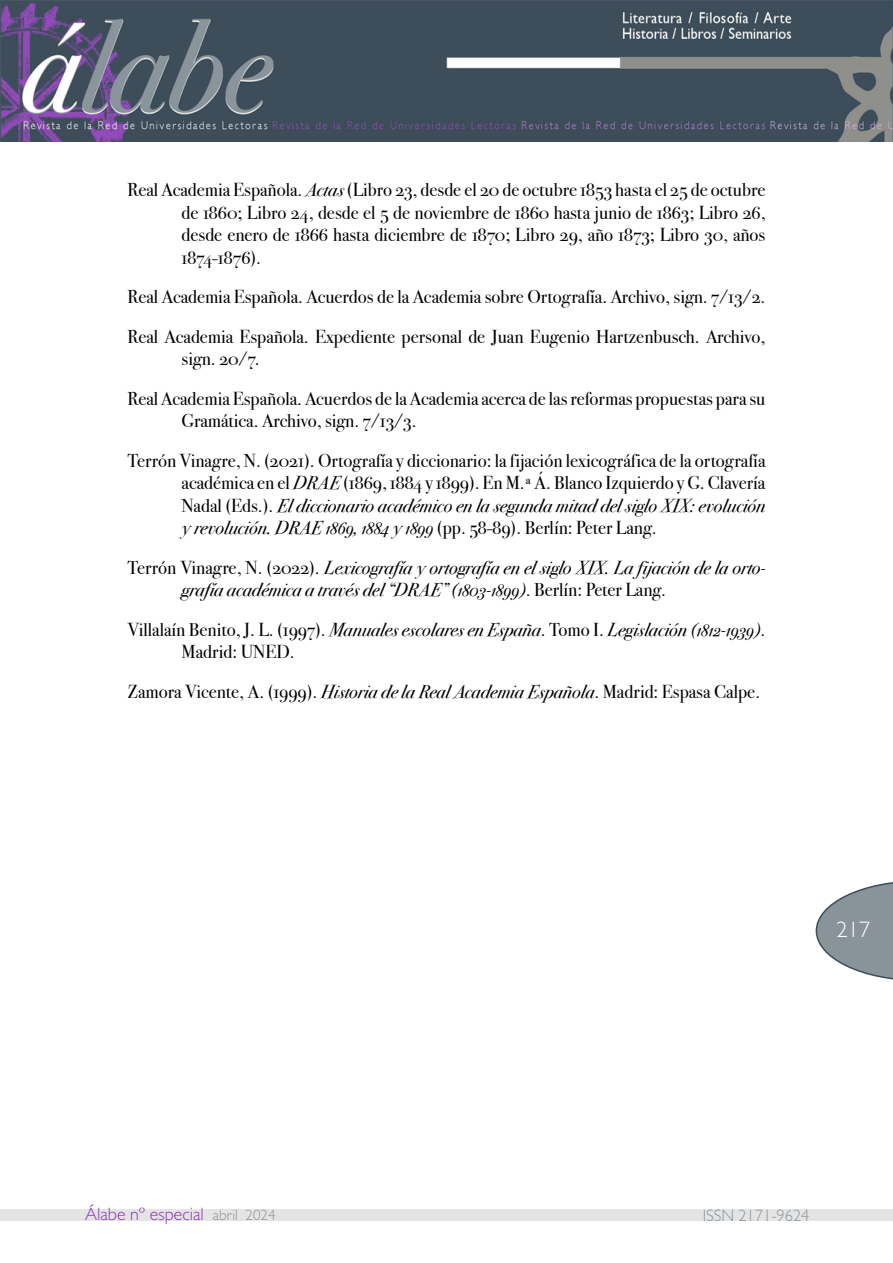
<style>
.page{position:relative;width:893px;height:1263px;background:#fff}
.page>*{position:absolute;margin:0;border:0;box-sizing:border-box;transform-origin:0 0}
.t1{font:300 22.5px "Gill Sans";color:#fff}
.t2{font:18.75px/39.5px "Bodoni Svty Two OSITCTT Book";color:#000}
.t3{font:18.75px/22.5px "Bodoni Svty Two OSITCTT Book It";color:#000}
.t4{font:300 18px "Gill Sans";color:#9038b7}
.t5{font:300 16.5px "Gill Sans";color:#8b959c}
.s1{font-family:"Bodoni Svty Two OSITCTT Book It"}
.s2{font-family:"Bodoni Svty Two OSITCTT Book"}
.s3{font-size:15px;color:#8b959c}
</style>
<div class="page">
<svg style="left:816px;top:882px;width:77px;height:98px"></svg>
<img style="left:0;top:0;width:893px;height:141px">
<div style="left:0;top:1210px;width:893px;height:11px;background:#e4e4e4"></div>
<p class="t2" style="left:182px;top:179px;width:585px;line-height:22.5px;text-align:justify;text-indent:-54px">Real Academia Española. <span class="s1">Actas</span> (Libro 23, desde el 20 de octubre 1853 hasta el 25 de octubre de 1860; Libro 24, desde el 5 de noviembre de 1860 hasta junio de 1863; Libro 26, desde enero de 1866 hasta diciembre de 1870; Libro 29, año 1873; Libro 30, años 1874-1876).</p>
<p class="t2" style="left:128px;top:277px;width:639px">Real Academia Española. Acuerdos de la Academia sobre Ortografía. Archivo, sign. 7/13/2.<br>Real Academia Española. Expediente personal de Juan Eugenio Hartzenbusch. Archivo,</p>
<p class="t2" style="left:128px;top:339px;width:639px;text-indent:54px">sign. 20/7.<br>Real Academia Española. Acuerdos de la Academia acerca de las reformas propuestas para su</p>
<p class="t2" style="left:128px;top:401px;width:639px;text-indent:54px">Gramática. Archivo, sign. 7/13/3.<br>Terrón Vinagre, N. (2021). Ortografía y diccionario: la fijación lexicográfica de la ortografía</p>
<p class="t2" style="left:182px;top:463px;width:585px">académica en el <span class="s1">DRAE</span> (1869, 1884 y 1899). En M.ª Á. Blanco Izquierdo y G. Clavería</p>
<p class="t3" style="left:182px;top:494px;width:585px"><span class="s2">Nadal (Eds.).</span> El diccionario académico en la segunda mitad del siglo XIX: evolución y revolución. DRAE 1869, 1884 y 1899 <span class="s2">(pp. 58-89). Berlín: Peter Lang.</span></p>
<p class="t3" style="left:182px;top:556px;width:585px;text-indent:-54px"><span class="s2">Terrón Vinagre, N. (2022).</span> Lexicografía y ortografía en el siglo XIX. La fijación de la orto&shy;grafía académica a través del “DRAE” (1803-1899)<span class="s2">. Berlín: Peter Lang.</span></p>
<p class="t3" style="left:128px;top:618px;width:639px"><span class="s2">Villalaín Benito, J. L. (1997).</span> Manuales escolares en España<span class="s2">. Tomo I.</span> Legislación (1812-1939)<span class="s2">.</span></p>
<p class="t2" style="left:128px;top:632px;width:634px;text-indent:54px">Madrid: UNED.<br>Zamora Vicente, A. (1999). <span class="s1">Historia de la Real Academia Española</span>. Madrid: Espasa Calpe.</p>
<p class="t1" style="left:837px;top:916px;width:35px">217</p>
<p class="t4" style="left:85px;top:1203px;width:192px">Álabe nº especial <span class="s3">abril 2024</span></p>
<p class="t5" style="left:703px;top:1205px;width:108px">ISSN 2171-9624</p>
</div>
